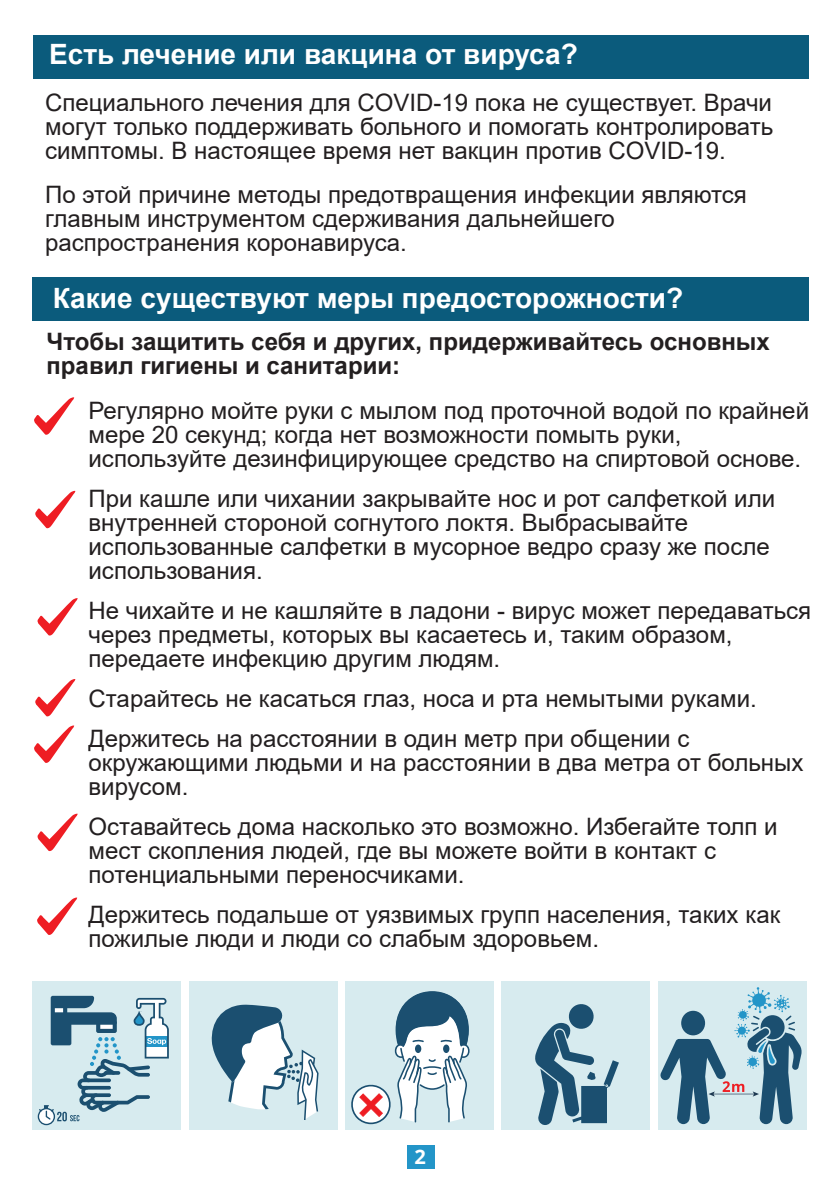
<style>
.page{position:relative;width:840px;height:1191px;background:#fff}
.page>*{position:absolute;margin:0;border:0;box-sizing:border-box;transform-origin:0 0}
.t1{font:700 28px "Arial";color:#fff}
.t2{font:24px/24px "Arial";color:#231f20}
.t3{font:700 24px/24px "Arial";color:#231f20}
.t4{font:700 20px "Open Sans";color:#fff}
</style>
<div class="page">
<div style="left:406px;top:1145px;width:28px;height:23px;background:#2395c8"></div>
<div style="left:33px;top:35px;width:775px;height:44px;background:#0b5b7c"></div>
<div style="left:32px;top:277px;width:776px;height:43px;background:#0b5b7c"></div>
<svg style="left:34px;top:397px;width:41px;height:38px"></svg>
<svg style="left:35px;top:490px;width:41px;height:39px"></svg>
<svg style="left:37px;top:598px;width:41px;height:38px"></svg>
<svg style="left:35px;top:679px;width:41px;height:38px"></svg>
<svg style="left:34px;top:725px;width:41px;height:38px"></svg>
<svg style="left:37px;top:813px;width:41px;height:38px"></svg>
<div style="left:189px;top:981px;width:149px;height:149px;background:#d7ebef"></div>
<svg style="left:211px;top:1004px;width:107px;height:116px"></svg>
<div style="left:345px;top:981px;width:149px;height:149px;background:#d7ebef"></div>
<svg style="left:351px;top:991px;width:118px;height:134px"></svg>
<div style="left:501px;top:981px;width:148px;height:149px;background:#d7ebef"></div>
<svg style="left:535px;top:1004px;width:83px;height:121px"></svg>
<div style="left:657px;top:981px;width:149px;height:149px;background:#d7ebef"></div>
<svg style="left:660px;top:987px;width:141px;height:137px"></svg>
<div style="left:32px;top:981px;width:149px;height:149px;background:#d7ebef"></div>
<svg style="left:38px;top:995px;width:131px;height:130px"></svg>
<svg style="left:37px;top:897px;width:41px;height:38px"></svg>
<p class="t1" style="left:49px;top:35px;width:530px">Есть лечение или вакцина от вируса?</p>
<p class="t2" style="left:45px;top:90px;width:729px;text-align:justify">Специального лечения для COVID-19 пока не существует. Врачи могут только поддерживать больного и помогать контролировать симптомы. В настоящее время нет вакцин против COVID-19.</p>
<p class="t2" style="left:45px;top:182px;width:703px">По этой причине методы предотвращения инфекции являются главным инструментом сдерживания дальнейшего распространения коронавируса.</p>
<p class="t1" style="left:53px;top:279px;width:631px">Какие существуют меры предосторожности?</p>
<p class="t3" style="left:46px;top:330px;width:724px">Чтобы защитить себя и других, придерживайтесь основных правил гигиены и санитарии:</p>
<p class="t2" style="left:88px;top:398px;width:721px">Регулярно мойте руки с мылом под проточной водой по крайней мере 20 секунд; когда нет возможности помыть руки, используйте дезинфицирующее средство на спиртовой основе.</p>
<p class="t2" style="left:88px;top:486px;width:687px">При кашле или чихании закрывайте нос и рот салфеткой или внутренней стороной согнутого локтя. Выбрасывайте использованные салфетки в мусорное ведро сразу же после использования.</p>
<p class="t2" style="left:88px;top:598px;width:723px">Не чихайте и не кашляйте в ладони - вирус может передаваться через предметы, которых вы касаетесь и, таким образом, передаете инфекцию другим людям.</p>
<p class="t2" style="left:88px;top:678px;width:669px;line-height:40px">Старайтесь не касаться глаз, носа и рта немытыми руками.<br>Держитесь на расстоянии в один метр при общении с</p>
<p class="t2" style="left:88px;top:750px;width:716px">окружающими людьми и на расстоянии в два метра от больных вирусом.</p>
<p class="t2" style="left:88px;top:814px;width:690px">Оставайтесь дома насколько это возможно. Избегайте толп и мест скопления людей, где вы можете войти в контакт с потенциальными переносчиками.</p>
<p class="t2" style="left:88px;top:902px;width:692px">Держитесь подальше от уязвимых групп населения, таких как пожилые люди и люди со слабым здоровьем.</p>
<p class="t4" style="left:414px;top:1142px;width:13px">2</p>
</div>
